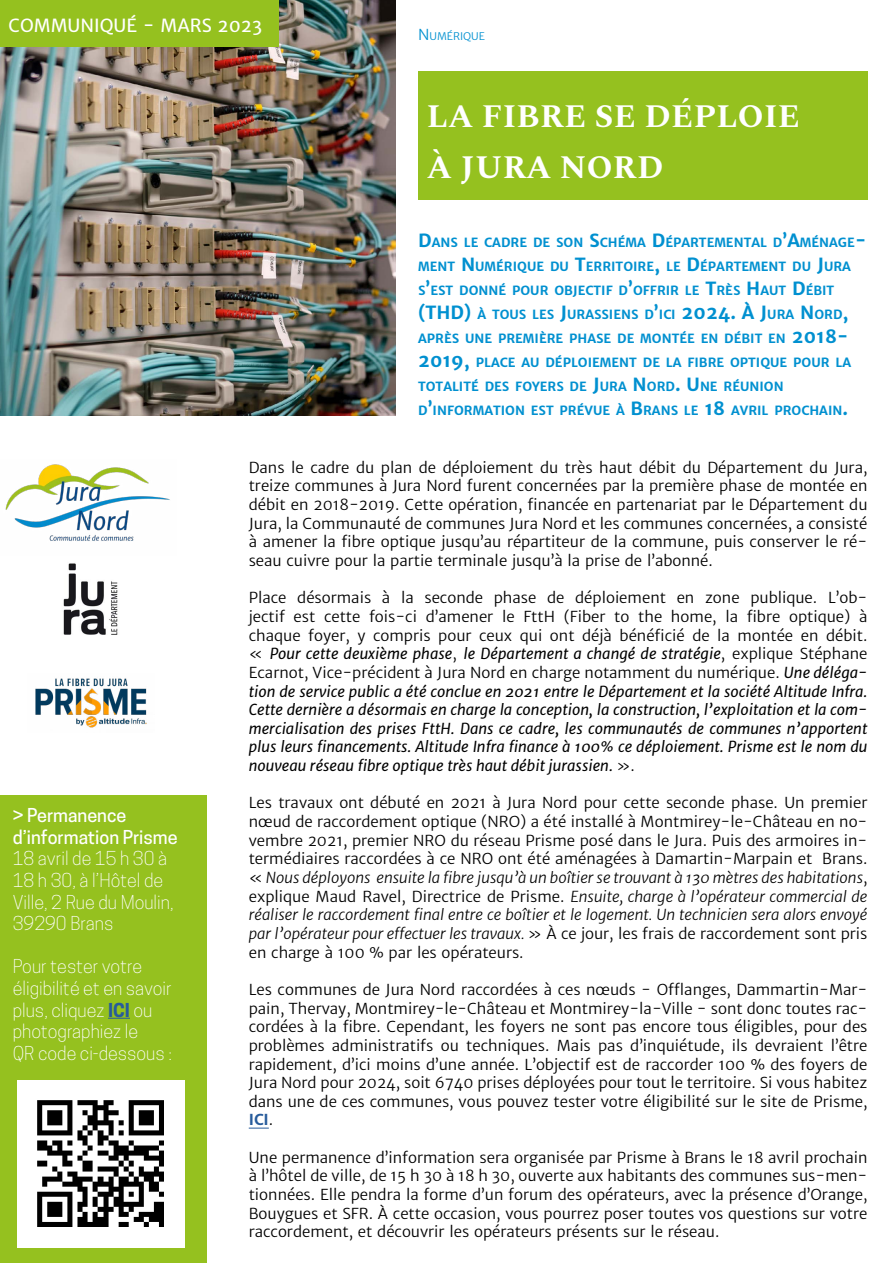
<style>
.page{position:relative;width:893px;height:1263px;background:#fff}
.page>*{position:absolute;margin:0;border:0;box-sizing:border-box;transform-origin:0 0}
.t1{font:700 33px/51px "Spectral";letter-spacing:.01em;color:#fff}
.t2{font:300 18px/21.6px "Cooper Hewitt";color:#fff}
.t3{font:500 18px/21.6px "Cooper Hewitt";color:#fff}
.t4{font:18px "Merriweather Sans";color:#fff}
.t5{font:15px/18.6px "Merriweather Sans";color:#000;text-align:justify}
.t6{font:italic 15px/18.6px "Merriweather Sans";color:#000;text-align:justify}
.t7{font:700 12.6px/24px "Merriweather Sans";color:#0090d0}
.t8{font:10.5px "Merriweather Sans";color:#0090d0}
.s1{font-size:15px}
.s2{font-size:18px}
.s3{font-weight:700;color:#275b9b}
.s4{font-style:normal}
.s5{font-style:italic}
</style>
<div class="page">
<div style="left:0;top:796px;width:207px;height:467px;background:#95c11f"></div>
<svg style="left:108px;top:1018px;width:22px;height:1px"></svg>
<img style="left:18px;top:1080px;width:167px;height:167px">
<img style="left:0;top:0;width:395px;height:415px">
<div style="left:0;top:0;width:279px;height:47px;background:#95c11f"></div>
<img style="left:5px;top:464px;width:165px;height:77px">
<img style="left:63px;top:563px;width:55px;height:72px">
<img style="left:35px;top:678px;width:112px;height:50px">
<div style="left:418px;top:71px;width:449px;height:128px;background:#95c11f"></div>
<svg style="left:249px;top:1127px;width:20px;height:1px"></svg>
<p class="t4" style="left:9px;top:15px;width:255px">COMMUNIQUÉ - MARS 2023</p>
<p class="t8" style="left:418px;top:30px;width:68px"><span class="s1">N</span>UMÉRIQUE</p>
<h1 class="t1" style="left:427px;top:88px;width:375px">LA FIBRE SE DÉPLOIE<br>À JURA NORD</h1>
<p class="t7" style="left:418px;top:231px;width:450px"><span class="s2">D</span>ANS LE CADRE DE SON <span class="s2">S</span>CHÉMA <span class="s2">D</span>ÉPARTEMENTAL D<span class="s2">’A</span>MÉNAGE<span class="s2">-</span>MENT <span class="s2">N</span> UMÉRIQUE DU <span class="s2">T</span>ERRITOIRE<span class="s2">,</span> LE <span class="s2">D</span>ÉPARTEMENT DU <span class="s2">J</span>URA S<span class="s2">’</span>EST DONNÉ POUR OBJECTIF D<span class="s2">’</span>OFFRIR LE <span class="s2">T</span>RÈS <span class="s2">H</span>AUT <span class="s2">D</span>ÉBIT<br><span class="s2">(TH D)</span> À TOUS LES <span class="s2">J</span>URASSIENS D<span class="s2">’</span>ICI <span class="s2">2024.</span> <span class="s2">À</span> <span class="s2">J</span>URA <span class="s2">N</span> ORD<span class="s2">, </span>APRÈS UNE PREMIÈRE PHASE DE MONTÉE EN DÉBIT EN <span class="s2">2018- 2019,</span> PLACE AU DÉPLOIEMENT DE LA FIBRE OPTIQUE POUR LA TOTALITÉ DES FOYERS DE <span class="s2">J</span>URA <span class="s2">N</span> ORD<span class="s2">. U</span> NE RÉUNION D<span class="s2">’</span>INFORMATION EST PRÉVUE À <span class="s2">B</span>RANS LE <span class="s2">18</span> AVRIL PROCHAIN<span class="s2">.</span></p>
<p class="t3" style="left:13px;top:805px;width:166px">&gt; Permanence d’information Prisme</p>
<p class="t2" style="left:13px;top:848px;width:162px">18 avril de 15 h 30 à<br>18 h 30, à l’Hôtel de<br>Ville, 2 Rue du Moulin,<br>39290 Brans</p>
<p class="t2" style="left:13px;top:956px;width:161px">Pour tester votre éligibilité et en savoir plus, cliquez <span class="s3">ICI</span> ou photographiez le<br>QR code ci-dessous :</p>
<p class="t5" style="left:249px;top:458px;width:620px">Dans le cadre du plan de déploiement du très haut débit du Département du Jura, treize communes à Jura Nord furent concernées par la première phase de montée en débit en 2018-2019. Cette opération, financée en partenariat par le Département du Jura, la Communauté de communes Jura Nord et les communes concernées, a consisté à amener la fibre optique jusqu’au répartiteur de la commune, puis conserver le ré&shy;seau cuivre pour la partie terminale jusqu’à la prise de l’abonné.</p>
<p class="t6" style="left:249px;top:589px;width:620px"><span class="s4">Place désormais à la seconde phase de déploiement en zone publique. L’ob&shy;jectif est cette fois-ci d’amener le FttH (Fiber to the home, la fibre optique) à chaque foyer, y compris pour ceux qui ont déjà bénéficié de la montée en débit. «</span> Pour cette deuxième phase<span class="s4">,</span> le Département a changé de stratégie<span class="s4">, explique Stéphane Ecarnot, Vice-précident à Jura Nord en charge notamment du numérique.</span> Une déléga&shy;tion de service public a été conclue en 2021 entre le Département et la société Altitude Infra.<br>Cette dernière a désormais en charge la conception, la construction, l’exploitation et la com&shy;mercialisation des prises FttH. Dans ce cadre, les communautés de communes n’apportent plus leurs financements. Altitude Infra finance à 100% ce déploiement. Prisme est le nom du nouveau réseau fibre optique très haut débit jurassien. <span class="s4">».</span></p>
<p class="t5" style="left:249px;top:794px;width:620px">Les travaux ont débuté en 2021 à Jura Nord pour cette seconde phase. Un premier nœud de raccordement optique (NRO) a été installé à Montmirey-le-Château en no&shy;vembre 2021, premier NRO du réseau Prisme posé dans le Jura. Puis des armoires in&shy;termédiaires raccordées à ce NRO ont été aménagées à Damartin-Marpain et Brans. « <span class="s5">Nous déployons ensuite la fibre jusqu’à un boîtier se trouvant à 130 mètres des habitations</span>, explique Maud Ravel, Directrice de Prisme. <span class="s5">Ensuite, charge à l’opérateur commercial de réaliser le raccordement final entre ce boîtier et le logement. Un technicien sera alors envoyé par l’opérateur pour effectuer les travaux.</span> » À ce jour, les frais de raccordement sont pris en charge à 100 % par les opérateurs.</p>
<p class="t5" style="left:249px;top:980px;width:620px">Les communes de Jura Nord raccordées à ces nœuds - Offlanges, Dammartin-Mar&shy;pain, Thervay, Montmirey-le-Château et Montmirey-la-Ville - sont donc toutes rac&shy;cordées à la fibre. Cependant, les foyers ne sont pas encore tous éligibles, pour des problèmes administratifs ou techniques. Mais pas d’inquiétude, ils devraient l’être rapidement, d’ici moins d’une année. L’objectif est de raccorder 100 % des foyers de Jura Nord pour 2024, soit 6740 prises déployées pour tout le territoire. Si vous habitez dans une de ces communes, vous pouvez tester votre éligibilité sur le site de Prisme, <span class="s3">ICI</span>.</p>
<p class="t5" style="left:249px;top:1148px;width:620px">Une permanence d’information sera organisée par Prisme à Brans le 18 avril prochain à l’hôtel de ville, de 15 h 30 à 18 h 30, ouverte aux habitants des communes sus-men&shy;tionnées. Elle pendra la forme d’un forum des opérateurs, avec la présence d’Orange, Bouygues et SFR. À cette occasion, vous pourrez poser toutes vos questions sur votre raccordement, et découvrir les opérateurs présents sur le réseau.</p>
</div>
